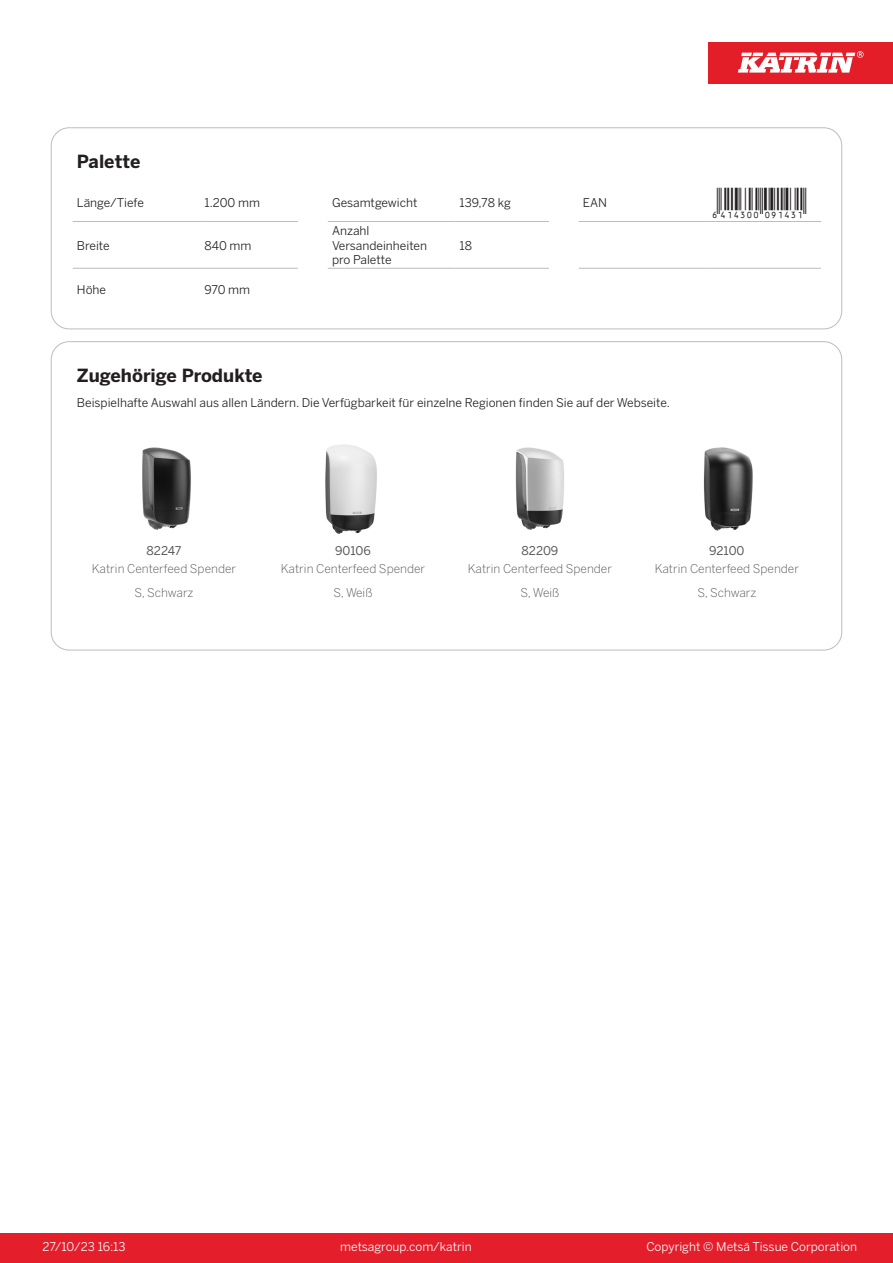
<style>
.page{position:relative;width:893px;height:1263px;background:#fff}
.page>*{position:absolute;margin:0;border:0;box-sizing:border-box;transform-origin:0 0}
.T_EAN{font:30px "Viisas EAN Matala";color:#231f20}
.T_TableHeader{font:700 18px "Benton Sans";color:#231f20}
.T_TableBody{font:12px/14.4px "Benton Sans";color:#231f20}
.T_RelatedName{font:300 12px/24px "Benton Sans";color:#57585a;text-align:center}
.t1{font:12px "Benton Sans";color:#fff}
.T_RelatedCode{font:12px "Benton Sans";color:#57585a}
</style>
<div class="page">
<div style="left:0;top:1233px;width:893px;height:30px;background:#e41e2b"></div>
<div style="left:708px;top:43px;width:185px;height:41px;background:#e31e28"></div>
<svg style="left:738px;top:51px;width:126px;height:22px"></svg>
<hr style="left:73px;top:221px;width:127px;height:1px;background:#bcbdc0">
<hr style="left:200px;top:221px;width:98px;height:1px;background:#bcbdc0">
<hr style="left:328px;top:221px;width:127px;height:1px;background:#bcbdc0">
<hr style="left:455px;top:221px;width:94px;height:1px;background:#bcbdc0">
<hr style="left:579px;top:221px;width:127px;height:1px;background:#bcbdc0">
<hr style="left:706px;top:221px;width:115px;height:1px;background:#bcbdc0">
<hr style="left:73px;top:268px;width:127px;height:1px;background:#bcbdc0">
<hr style="left:200px;top:268px;width:98px;height:1px;background:#bcbdc0">
<hr style="left:328px;top:268px;width:127px;height:1px;background:#bcbdc0">
<hr style="left:455px;top:268px;width:94px;height:1px;background:#bcbdc0">
<hr style="left:579px;top:268px;width:127px;height:1px;background:#bcbdc0">
<hr style="left:706px;top:268px;width:115px;height:1px;background:#bcbdc0">
<div style="left:51px;top:128px;width:791px;height:201px;border:1px solid #bcbdc0;border-radius:18px"></div>
<img style="left:142px;top:447px;width:49px;height:83px">
<img style="left:325px;top:444px;width:52px;height:90px">
<img style="left:515px;top:447px;width:49px;height:83px">
<img style="left:703px;top:447px;width:50px;height:84px">
<p class="T_TableHeader" style="left:77px;top:150px;width:65px">Palette</p>
<p class="T_TableBody" style="left:77px;top:196px;width:68px">Länge/Tiefe</p>
<p class="T_TableBody" style="left:204px;top:196px;width:57px">1.200 mm</p>
<p class="T_TableBody" style="left:332px;top:196px;width:87px">Gesamtgewicht</p>
<p class="T_TableBody" style="left:460px;top:196px;width:53px">139,78 kg</p>
<p class="T_TableBody" style="left:583px;top:196px;width:26px">EAN</p>
<p class="T_EAN" style="left:710px;top:187px;width:97px">*6414300091431*</p>
<p class="T_TableBody" style="left:77px;top:238px;width:34px">Breite</p>
<p class="T_TableBody" style="left:204px;top:238px;width:49px">840 mm</p>
<p class="T_TableBody" style="left:332px;top:224px;width:97px">Anzahl<br>Versandeinheiten</p>
<p class="T_TableBody" style="left:332px;top:252px;width:61px">pro Palette</p>
<p class="T_TableBody" style="left:460px;top:238px;width:14px">18</p>
<p class="T_TableBody" style="left:77px;top:283px;width:31px">Höhe</p>
<p class="T_TableBody" style="left:204px;top:283px;width:47px">970 mm</p>
<p class="T_TableHeader" style="left:77px;top:364px;width:187px">Zugehörige Produkte</p>
<p class="T_TableBody" style="left:77px;top:395px;width:595px">Beispielhafte Auswahl aus allen Ländern. Die Verfügbarkeit für einzelne Regionen finden Sie auf der Webseite.</p>
<p class="T_RelatedCode" style="left:147px;top:544px;width:36px">82247</p>
<p class="T_RelatedCode" style="left:335px;top:544px;width:37px">90106</p>
<p class="T_RelatedCode" style="left:522px;top:544px;width:38px">82209</p>
<p class="T_RelatedCode" style="left:709px;top:544px;width:37px">92100</p>
<p class="T_RelatedName" style="left:92px;top:557px;width:146px">Katrin Centerfeed Spender<br>S, Schwarz</p>
<p class="T_RelatedName" style="left:281px;top:557px;width:146px">Katrin Centerfeed Spender<br>S, Weiß</p>
<p class="T_RelatedName" style="left:468px;top:557px;width:146px">Katrin Centerfeed Spender<br>S, Weiß</p>
<p class="T_RelatedName" style="left:655px;top:557px;width:146px">Katrin Centerfeed Spender<br>S, Schwarz</p>
<p class="t1" style="left:43px;top:1239px;width:84px">27/10/23 16:13</p>
<p class="t1" style="left:340px;top:1239px;width:133px">metsagroup.com/katrin</p>
<p class="t1" style="left:646px;top:1239px;width:212px">Copyright © Metsä Tissue Corporation</p>
</div>
